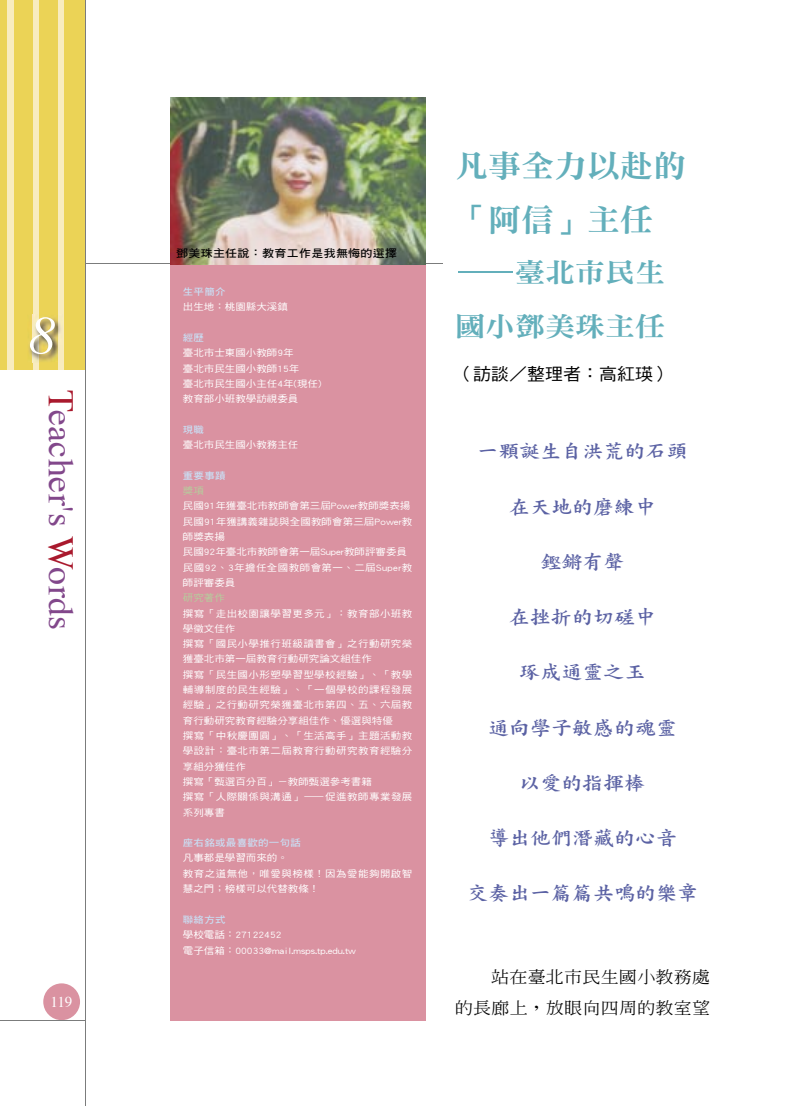
<style>
.page{position:relative;width:808px;height:1106px;background:#fff}
.page>*{position:absolute;margin:0;border:0;box-sizing:border-box;transform-origin:0 0}
.t1{font:italic 54px "Times";color:#fff}
.t2{font:36px "Times";letter-spacing:.01em;color:#82488b}
.t3{font:31.35px/54px "DF Ming Std W9";color:#63afbb;scale:1.05 1}
.t4{font:27px/54px "DF Ming Std W9";color:#63afbb;scale:2.22 1}
.t5{font:19.95px "DF Kai Shu Std W7";color:#5b62a4;scale:1.05 1}
.t6{font:17.1px "DF Hei Std W5";color:#000;scale:1.05 1}
.t7{font:500 16.2px/30.3px "Inn Ming";letter-spacing:.015em;color:#000;text-align:right;scale:1.11 1}
.t8{font:15px "Times";color:#fff}
.t9{font:10.8px "DF Hei Std W7";letter-spacing:.025em;color:#000;scale:1.11 1}
.t10{font:9.45px/15.3px "DF Hei Std W5";color:#fff;scale:1.11 1}
.t11{font:9.45px/15.3px "DF Hei Std W5";letter-spacing:.045em;color:#fff;scale:1.11 1}
.t12{font:9.45px "DF Hei Std W7";letter-spacing:.025em;color:#c9dff5;scale:1.11 1}
.t13{font:9.45px "DF Hei Std W5";color:#b4cf9c;scale:1.11 1}
.s1{color:#a9192d}
</style>
<div class="page">
<div style="left:0;top:0;width:85px;height:370px;background:#ebd356"></div>
<div style="left:8px;top:0;width:6px;height:370px;background:#f8ecbf"></div>
<div style="left:33px;top:0;width:6px;height:370px;background:#f8ecbf"></div>
<div style="left:58px;top:0;width:6px;height:370px;background:#f8ecbf"></div>
<hr style="left:85px;top:0;width:1px;height:1106px;background:#7b7c7c">
<img style="left:29px;top:315px;width:32px;height:47px">
<img style="left:33px;top:315px;width:6px;height:47px">
<div style="left:43px;top:983px;width:37px;height:37px;background:#da92a1;border-radius:50%"></div>
<hr style="left:0;top:1020px;width:85px;height:1px;background:#7b7c7c">
<hr style="left:85px;top:263px;width:357px;height:1px;background:#7b7c7c">
<div style="left:170px;top:264px;width:255px;height:756px;background:#da92a1"></div>
<img style="left:170px;top:98px;width:255px;height:166px">
<h1 class="t1" style="left:28px;top:302px;width:28px">8</h1>
<h2 class="t2" style="left:84px;top:390px;width:242px;rotate:90deg"><span class="s1">T</span>eacher's <span class="s1">W</span>ords</h2>
<h3 class="t8" style="left:51px;top:992px;width:23px">119</h3>
<p class="t9" style="left:176px;top:247px;width:201px">鄧美珠主任說：教育工作是我無悔的選擇</p>
<p class="t12" style="left:183px;top:286px;width:40px">生平簡介</p>
<p class="t10" style="left:183px;top:299px;width:96px">出生地：桃園縣大溪鎮</p>
<p class="t12" style="left:183px;top:332px;width:21px">經歷</p>
<p class="t10" style="left:183px;top:345px;width:127px">臺北市士東國小教師9年<br>臺北市民生國小教師15年<br>臺北市民生國小主任4年(現任)教育部小班教學訪視委員</p>
<p class="t12" style="left:183px;top:424px;width:21px">現職</p>
<p class="t10" style="left:183px;top:437px;width:106px">臺北市民生國小教務主任</p>
<p class="t12" style="left:183px;top:470px;width:40px">重要事蹟</p>
<p class="t13" style="left:183px;top:485px;width:20px">獎項</p>
<p class="t10" style="left:183px;top:498px;width:208px">民國91年獲臺北市教師會第三屆Power教師獎表揚民國91年獲講義雜誌與全國教師會第三屆Power教師獎表揚<br>民國92年臺北市教師會第一屆Super教師評審委員民國92、3年擔任全國教師會第一、二屆Super教師評審委員</p>
<p class="t13" style="left:183px;top:592px;width:39px">研究著作</p>
<p class="t11" style="left:183px;top:605px;width:208px">撰寫「走出校園讓學習更多元」：教育部小班教學徵文佳作<br>撰寫「國民小學推行班級讀書會」之行動研究榮獲臺北市第一屆教育行動研究論文組佳作<br>撰寫「民生國小形塑學習型學校經驗」、「教學輔導制度的民生經驗」、「一個學校的課程發展經驗」之行動研究榮獲臺北市第四、五、六屆教育行動研究教育經驗分享組佳作、優選與特優<br>撰寫「中秋慶團圓」、「生活高手」主題活動教學設計：臺北市第二屆教育行動研究教育經驗分享組分獲佳作<br>撰寫「甄選百分百」－教師甄選參考書籍<br>撰寫「人際關係與溝通」—促進教師專業發展系列專書</p>
<p class="t12" style="left:183px;top:837px;width:108px">座右銘或最喜歡的一句話</p>
<p class="t10" style="left:183px;top:850px;width:208px">凡事都是學習而來的。<br>教育之道無他，唯愛與榜樣！因為愛能夠開啟智慧之門；榜樣可以代替教條！</p>
<p class="t12" style="left:183px;top:914px;width:40px">聯絡方式</p>
<p class="t10" style="left:183px;top:926px;width:158px;line-height:16.2px">學校電話：27122452<br>電子信箱：00033@mail.msps.tp.edu.tw</p>
<h3 class="t3" style="left:455px;top:138px;width:221px">凡事全力以赴的「阿信」主任</h3>
<h3 class="t4" style="left:455px;top:244px;width:96px">—臺北市民生國小鄧美珠主任</h3>
<h3 class="t6" style="left:455px;top:365px;width:207px">（訪談／整理者：高紅瑛）</h3>
<h3 class="t5" style="left:478px;top:440px;width:201px">一顆誕生自洪荒的石頭</h3>
<h3 class="t5" style="left:509px;top:496px;width:141px">在天地的磨練中</h3>
<h3 class="t5" style="left:541px;top:551px;width:81px">鏗鏘有聲</h3>
<h3 class="t5" style="left:509px;top:606px;width:141px">在挫折的切磋中</h3>
<h3 class="t5" style="left:520px;top:661px;width:121px">琢成通靈之玉</h3>
<h3 class="t5" style="left:488px;top:716px;width:181px">通向學子敏感的魂靈</h3>
<h3 class="t5" style="left:520px;top:772px;width:121px">以愛的指揮棒</h3>
<h3 class="t5" style="left:488px;top:827px;width:181px">導出他們潛藏的心音</h3>
<h3 class="t5" style="left:467px;top:882px;width:221px">交奏出一篇篇共鳴的樂章</h3>
<h3 class="t7" style="left:455px;top:961px;width:231px">站在臺北市民生國小教務處<br>的長廊上，放眼向四周的教室望</h3>
</div>
